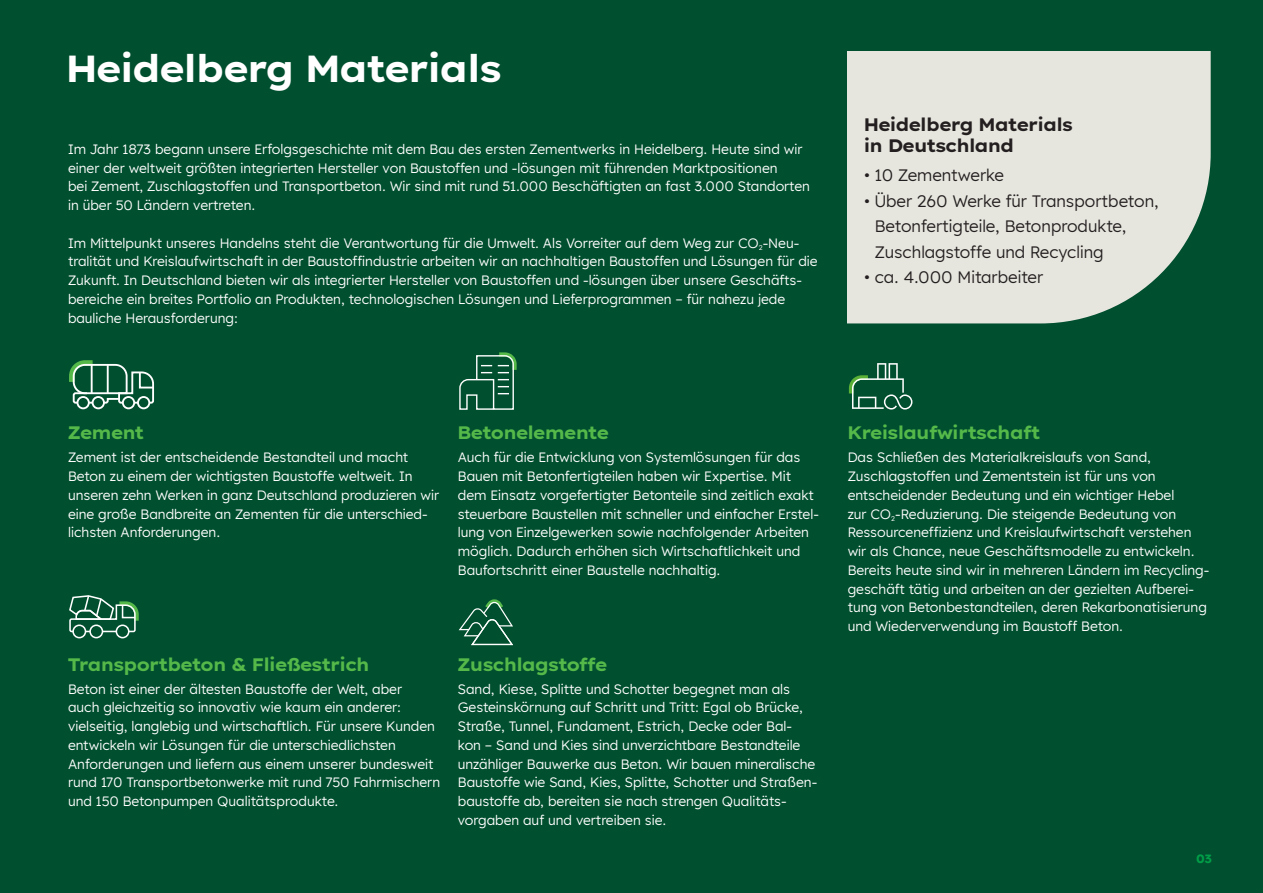
<style>
.page{position:relative;width:1263px;height:893px;background:#004f2f}
.page>*{position:absolute;margin:0;border:0;box-sizing:border-box;transform-origin:0 0}
.t1{font:700 37.5px "Lexend Exa HM";color:#fff}
.t2{font:700 18px "Lexend Exa HM";color:#55b94a}
.t3{font:700 18px/20.7px "Lexend Exa HM";color:#231f20}
.t4{font:16.5px/25.5px "Lexend HM";color:#231f20}
.t5{font:13.5px/18.8px "Lexend HM";color:#fff}
.t6{font:700 12px "Lexend HM";color:#009d48}
</style>
<div class="page">
<div style="left:848px;top:51px;width:363px;height:272px;background:#e7e6de"></div>
<div style="left:77px;top:396px;width:13px;height:13px;border:2px solid #fff;border-radius:50%"></div>
<div style="left:92px;top:396px;width:13px;height:13px;border:2px solid #fff;border-radius:50%"></div>
<div style="left:137px;top:396px;width:13px;height:13px;border:2px solid #fff;border-radius:50%"></div>
<div style="left:122px;top:396px;width:13px;height:13px;border:2px solid #fff;border-radius:50%"></div>
<svg style="left:69px;top:360px;width:86px;height:45px"></svg>
<hr style="left:91px;top:365px;width:2px;height:28px;background:#fff">
<hr style="left:107px;top:365px;width:2px;height:28px;background:#fff">
<div style="left:72px;top:624px;width:14px;height:14px;border:2px solid #fff;border-radius:50%"></div>
<div style="left:89px;top:624px;width:14px;height:14px;border:2px solid #fff;border-radius:50%"></div>
<div style="left:116px;top:624px;width:13px;height:14px;border:2px solid #fff;border-radius:50%"></div>
<svg style="left:69px;top:595px;width:70px;height:38px"></svg>
<svg style="left:459px;top:352px;width:58px;height:58px"></svg>
<svg style="left:849px;top:363px;width:63px;height:47px"></svg>
<svg style="left:458px;top:599px;width:55px;height:47px"></svg>
<h1 class="t1" style="left:66px;top:39px;width:436px">Heidelberg Materials</h1>
<p class="t5" style="left:68px;top:139px;width:743px">Im Jahr 1873 begann unsere Erfolgsgeschichte mit dem Bau des ersten Zementwerks in Heidelberg. Heute sind wir einer der weltweit größten integrierten Hersteller von Baustoffen und -lösungen mit führenden Marktpositionen<br>bei Zement, Zuschlagstoffen und Transportbeton. Wir sind mit rund 51.000 Beschäftigten an fast 3.000 Standorten in über 50 Ländern vertreten.</p>
<p class="t5" style="left:68px;top:233px;width:751px">Im Mittelpunkt unseres Handelns steht die Verantwortung für die Umwelt. Als Vorreiter auf dem Weg zur CO<sub>2</sub>-Neu&shy;tralität und Kreislaufwirtschaft in der Baustoffindustrie arbeiten wir an nachhaltigen Baustoffen und Lösungen für die Zukunft. In Deutschland bieten wir als integrierter Hersteller von Baustoffen und -lösungen über unsere Geschäfts&shy;bereiche ein breites Portfolio an Produkten, technologischen Lösungen und Lieferprogrammen – für nahezu jede bauliche Herausforderung:</p>
<h2 class="t3" style="left:864px;top:113px;width:210px">Heidelberg Materials in Deutschland</h2>
<p class="t4" style="left:864px;top:162px;width:142px">• 10 Zementwerke</p>
<p class="t4" style="left:875px;top:187px;width:286px;text-indent:-11px">• Über 260 Werke für Transportbeton,<br>Betonfertigteile, Betonprodukte,<br>Zuschlagstoffe und Recycling</p>
<p class="t4" style="left:864px;top:264px;width:181px">• ca. 4.000 Mitarbeiter</p>
<h2 class="t2" style="left:68px;top:419px;width:77px">Zement</h2>
<p class="t5" style="left:68px;top:447px;width:373px">Zement ist der entscheidende Bestandteil und macht Beton zu einem der wichtigsten Baustoffe weltweit. In unseren zehn Werken in ganz Deutschland produzieren wir eine große Bandbreite an Zementen für die unterschied&shy;lichsten Anforderungen.</p>
<h2 class="t2" style="left:458px;top:419px;width:152px">Betonelemente</h2>
<p class="t5" style="left:458px;top:447px;width:363px">Auch für die Entwicklung von Systemlösungen für das Bauen mit Betonfertigteilen haben wir Expertise. Mit dem Einsatz vorgefertigter Betonteile sind zeitlich exakt steuerbare Baustellen mit schneller und einfacher Erstel&shy;lung von Einzelgewerken sowie nachfolgender Arbeiten möglich. Dadurch erhöhen sich Wirtschaftlichkeit und Baufortschritt einer Baustelle nachhaltig.</p>
<h2 class="t2" style="left:68px;top:650px;width:303px">Transportbeton &amp; Fließestrich</h2>
<p class="t5" style="left:68px;top:679px;width:374px">Beton ist einer der ältesten Baustoffe der Welt, aber<br>auch gleichzeitig so innovativ wie kaum ein anderer: vielseitig, langlebig und wirtschaftlich. Für unsere Kunden entwickeln wir Lösungen für die unterschiedlichsten Anforderungen und liefern aus einem unserer bundesweit rund 170 Transportbetonwerke mit rund 750 Fahrmischern und 150 Betonpumpen Qualitätsprodukte.</p>
<h2 class="t2" style="left:458px;top:650px;width:150px">Zuschlagstoffe</h2>
<p class="t5" style="left:458px;top:679px;width:361px">Sand, Kiese, Splitte und Schotter begegnet man als Gesteinskörnung auf Schritt und Tritt: Egal ob Brücke, Straße, Tunnel, Fundament, Estrich, Decke oder Bal&shy;kon – Sand und Kies sind unverzichtbare Bestandteile unzähliger Bauwerke aus Beton. Wir bauen mineralische Baustoffe wie Sand, Kies, Splitte, Schotter und Straßen&shy;baustoffe ab, bereiten sie nach strengen Qualitäts&shy;vorgaben auf und vertreiben sie.</p>
<h2 class="t2" style="left:848px;top:419px;width:194px">Kreislaufwirtschaft</h2>
<p class="t5" style="left:848px;top:447px;width:363px">Das Schließen des Materialkreislaufs von Sand, Zuschlagstoffen und Zementstein ist für uns von entscheidender Bedeutung und ein wichtiger Hebel<br>zur CO<sub>2</sub>-Reduzierung. Die steigende Bedeutung von Ressourceneffizienz und Kreislaufwirtschaft verstehen wir als Chance, neue Geschäftsmodelle zu entwickeln.<br>Bereits heute sind wir in mehreren Ländern im Recycling&shy;geschäft tätig und arbeiten an der gezielten Aufberei&shy;tung von Betonbestandteilen, deren Rekarbonatisierung und Wiederverwendung im Baustoff Beton.</p>
<p class="t6" style="left:1196px;top:849px;width:17px">03</p>
</div>
